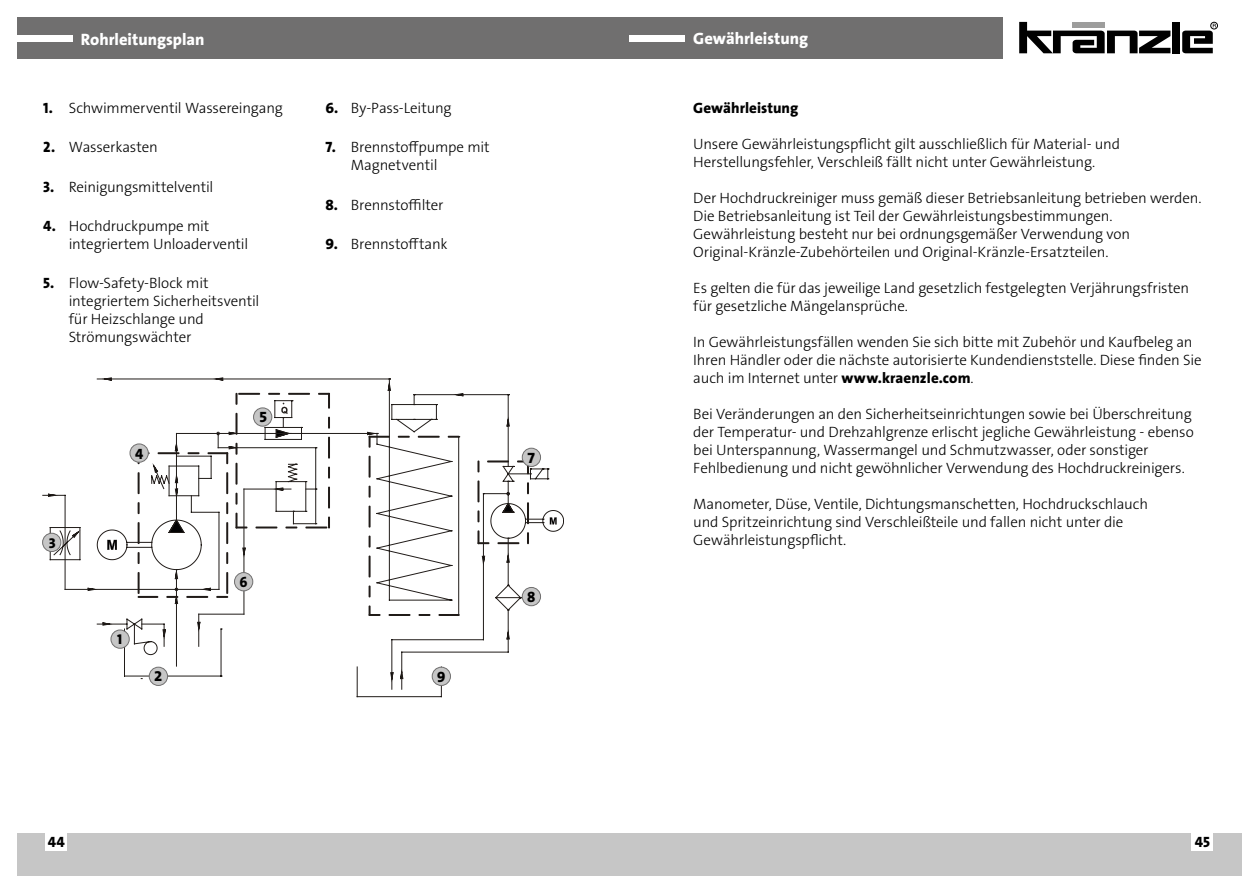
<style>
.page{position:relative;width:1259px;height:893px;background:#fff}
.page>*{position:absolute;margin:0;border:0;box-sizing:border-box;transform-origin:0 0}
.t1{font:16.5px "The Sans LP8 Ex Bld";color:#fff}
.t2{font:15px/18px "The Sans LP3 Lig";letter-spacing:-.01em;color:#000}
.t3{font:15px "The Sans LP8 Ex Bld";color:#000}
.s1{font-family:"The Sans LP8 Ex Bld"}
</style>
<div class="page">
<div style="left:629px;top:833px;width:613px;height:43px;background:#c6c6c6"></div>
<div style="left:17px;top:833px;width:612px;height:43px;background:#c6c6c6"></div>
<div style="left:1191px;top:833px;width:22px;height:18px;background:#fff"></div>
<div style="left:46px;top:833px;width:21px;height:18px;background:#fff"></div>
<div style="left:17px;top:17px;width:985px;height:41px;background:#706f6f"></div>
<div style="left:17px;top:35px;width:55px;height:6px;background:#fff"></div>
<div style="left:629px;top:35px;width:56px;height:6px;background:#fff"></div>
<svg style="left:1019px;top:22px;width:151px;height:31px"></svg>
<div style="left:1172px;top:22px;width:7px;height:31px;background:#000"></div>
<div style="left:1210px;top:22px;width:7px;height:7px;border:1px solid #000;border-radius:50%"></div>
<svg style="left:1182px;top:24px;width:34px;height:29px"></svg>
<div style="left:42px;top:533px;width:19px;height:19px;border:1px solid #706f6f;border-radius:50%"></div>
<svg style="left:43px;top:378px;width:513px;height:319px"></svg>
<p class="t1" style="left:81px;top:28px;width:125px">Rohrleitungsplan</p>
<p class="t2" style="left:43px;top:99px;width:241px"><span class="s1">1.</span> Schwimmerventil Wassereingang</p>
<p class="t2" style="left:43px;top:138px;width:116px"><span class="s1">2.</span> Wasserkasten</p>
<p class="t2" style="left:43px;top:178px;width:172px"><span class="s1">3.</span> Reinigungsmittelventil</p>
<p class="t2" style="left:69px;top:217px;width:181px;text-indent:-26px"><span class="s1">4.</span> Hochdruckpumpe mit integriertem Unloaderventil</p>
<p class="t2" style="left:69px;top:274px;width:192px;text-indent:-26px"><span class="s1">5.</span> Flow-Safety-Block mit integriertem Sicherheitsventil für Heizschlange und<br>Strömungswächter</p>
<p class="t3" style="left:49px;top:533px;width:8px">3</p>
<p class="t3" style="left:135px;top:444px;width:10px">4</p>
<p class="t3" style="left:117px;top:629px;width:7px">1</p>
<p class="t3" style="left:259px;top:408px;width:10px">5</p>
<p class="t2" style="left:325px;top:99px;width:128px"><span class="s1">6.</span> By-Pass-Leitung</p>
<p class="t2" style="left:351px;top:138px;width:140px;text-indent:-26px"><span class="s1">7.</span> Brennstoffpumpe mit<br>Magnetventil</p>
<p class="t2" style="left:325px;top:196px;width:120px"><span class="s1">8.</span> Brennstoffilter</p>
<p class="t2" style="left:325px;top:235px;width:124px"><span class="s1">9.</span> Brennstofftank</p>
<p class="t3" style="left:437px;top:667px;width:10px">9</p>
<p class="t3" style="left:527px;top:448px;width:10px">7</p>
<p class="t3" style="left:527px;top:587px;width:10px">8</p>
<p class="t1" style="left:693px;top:28px;width:116px">Gewährleistung</p>
<p class="t3" style="left:693px;top:98px;width:107px">Gewährleistung</p>
<p class="t2" style="left:693px;top:135px;width:428px">Unsere Gewährleistungspflicht gilt ausschließlich für Material- und<br>Herstellungsfehler, Verschleiß fällt nicht unter Gewährleistung.</p>
<p class="t2" style="left:693px;top:189px;width:510px">Der Hochdruckreiniger muss gemäß dieser Betriebsanleitung betrieben werden.<br>Die Betriebsanleitung ist Teil der Gewährleistungsbestimmungen.<br>Gewährleistung besteht nur bei ordnungsgemäßer Verwendung von Original-Kränzle-Zubehörteilen und Original-Kränzle-Ersatzteilen.</p>
<p class="t2" style="left:693px;top:279px;width:497px">Es gelten die für das jeweilige Land gesetzlich festgelegten Verjährungsfristen für gesetzliche Mängelansprüche.</p>
<p class="t2" style="left:693px;top:333px;width:510px">In Gewährleistungsfällen wenden Sie sich bitte mit Zubehör und Kaufbeleg an<br>Ihren Händler oder die nächste autorisierte Kundendienststelle. Diese finden Sie auch im Internet unter <span class="s1">www.kraenzle.com</span>.</p>
<p class="t2" style="left:693px;top:405px;width:502px">Bei Veränderungen an den Sicherheitseinrichtungen sowie bei Überschreitung der Temperatur- und Drehzahlgrenze erlischt jegliche Gewährleistung - ebenso bei Unterspannung, Wassermangel und Schmutzwasser, oder sonstiger Fehlbedienung und nicht gewöhnlicher Verwendung des Hochdruckreinigers.</p>
<p class="t2" style="left:693px;top:495px;width:456px">Manometer, Düse, Ventile, Dichtungsmanschetten, Hochdruckschlauch und Spritzeinrichtung sind Verschleißteile und fallen nicht unter die<br>Gewährleistungspflicht.</p>
<p class="t3" style="left:48px;top:832px;width:18px">44</p>
<p class="t3" style="left:1194px;top:832px;width:17px">45</p>
</div>
